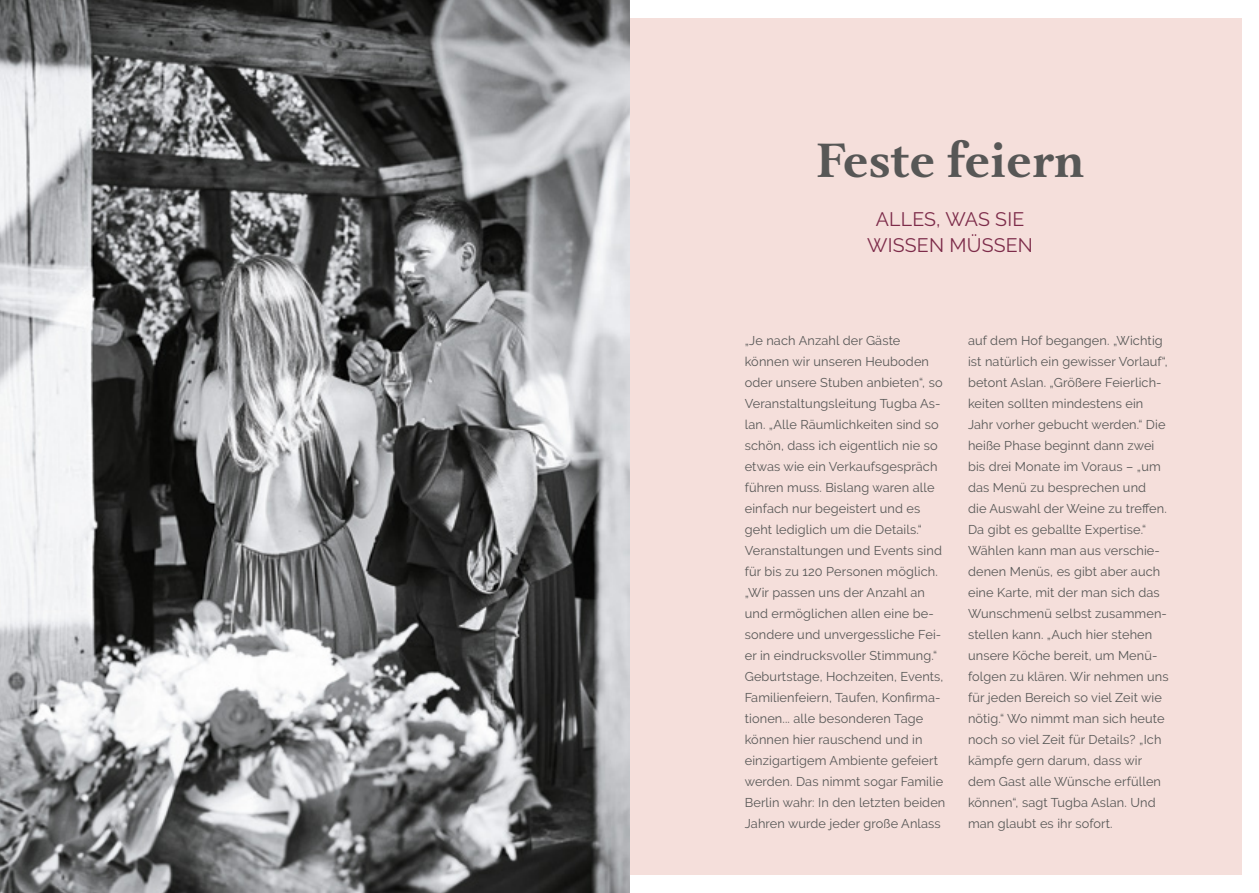
<style>
.page{position:relative;width:1259px;height:893px;background:#fff}
.page>*{position:absolute;margin:0;border:0;box-sizing:border-box;transform-origin:0 0}
.t1{font:700 49.5px "Aria Text G2";color:#575756}
.t2{font:19.5px/25.5px "Raleway";letter-spacing:.01em;color:#7d2c4a;text-align:center}
.t3{font:12.75px/21px "Raleway";letter-spacing:.01em;color:#575756}
</style>
<div class="page">
<div style="left:629px;top:18px;width:613px;height:857px;background:#f5dfdb"></div>
<img style="left:0;top:0;width:629px;height:893px">
<h1 class="t1" style="left:816px;top:131px;width:269px">Feste feiern</h1>
<h2 class="t2" style="left:867px;top:207px;width:167px">ALLES, WAS SIE<br>WISSEN MÜSSEN</h2>
<p class="t3" style="left:745px;top:330px;width:202px">„Je nach Anzahl der Gäste können wir unseren Heuboden oder unsere Stuben anbieten“, so<br>Veranstaltungsleitung Tugba As&shy;lan. „Alle Räumlichkeiten sind so schön, dass ich eigentlich nie so etwas wie ein Verkaufsgespräch führen muss. Bislang waren alle einfach nur begeistert und es geht lediglich um die Details.“<br>Veranstaltungen und Events sind für bis zu 120 Personen möglich. „Wir passen uns der Anzahl an und ermöglichen allen eine be&shy;sondere und unvergessliche Fei&shy;er in eindrucksvoller Stimmung.“<br>Geburtstage, Hochzeiten, Events,<br>Familienfeiern, Taufen, Konfirma&shy;tionen... alle besonderen Tage können hier rauschend und in einzigartigem Ambiente gefeiert werden. Das nimmt sogar Familie<br>Berlin wahr: In den letzten beiden<br>Jahren wurde jeder große Anlass</p>
<p class="t3" style="left:968px;top:330px;width:202px">auf dem Hof begangen. „Wichtig ist natürlich ein gewisser Vorlauf“, betont Aslan. „Größere Feierlich&shy;keiten sollten mindestens ein<br>Jahr vorher gebucht werden.“ Die heiße Phase beginnt dann zwei bis drei Monate im Voraus – „um das Menü zu besprechen und<br>die Auswahl der Weine zu treffen.<br>Da gibt es geballte Expertise.“<br>Wählen kann man aus verschie&shy;denen Menüs, es gibt aber auch eine Karte, mit der man sich das<br>Wunschmenü selbst zusammen&shy;stellen kann. „Auch hier stehen unsere Köche bereit, um Menü&shy;folgen zu klären. Wir nehmen uns für jeden Bereich so viel Zeit wie nötig.“ Wo nimmt man sich heute noch so viel Zeit für Details? „Ich kämpfe gern darum, dass wir dem Gast alle Wünsche erfüllen können“, sagt Tugba Aslan. Und man glaubt es ihr sofort.</p>
</div>
